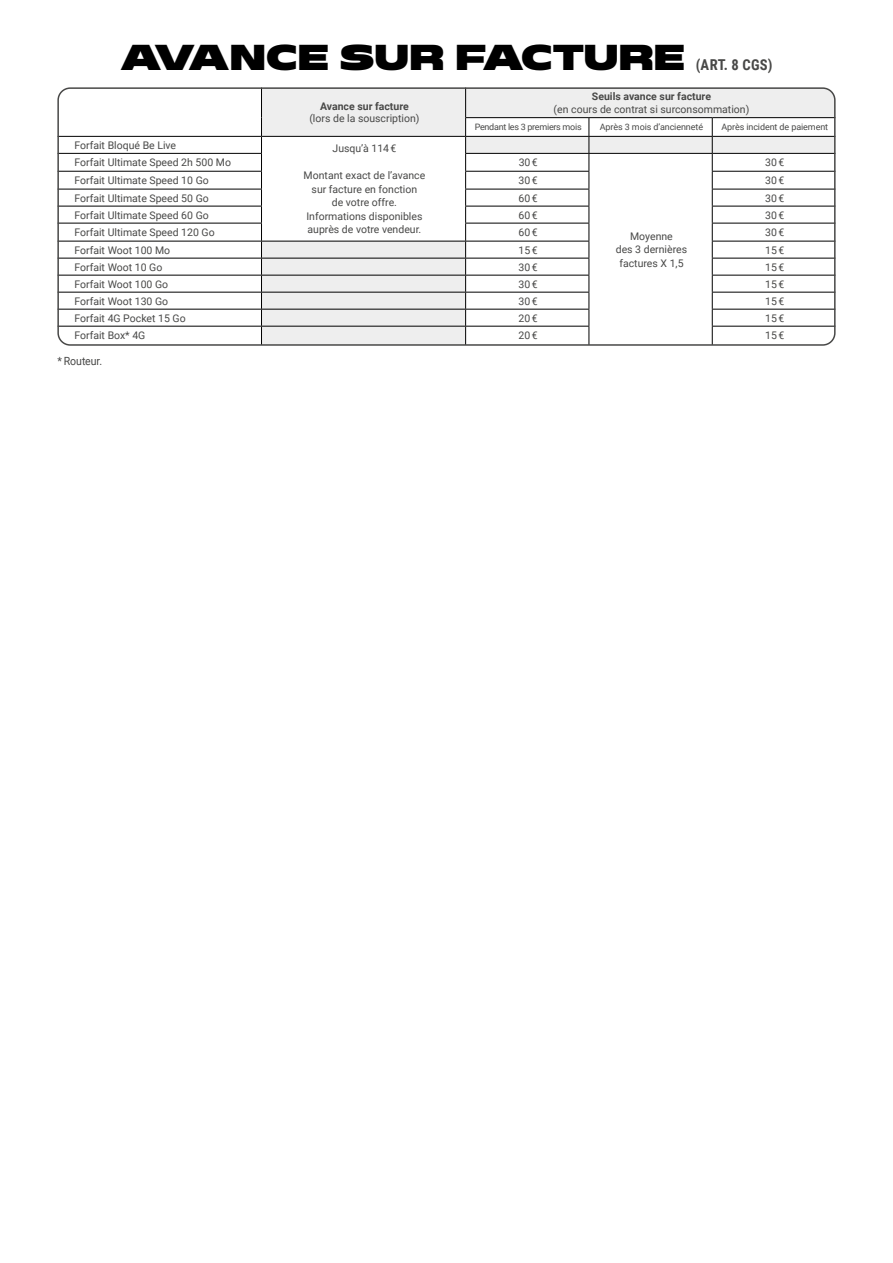
<style>
.page{position:relative;width:893px;height:1263px;background:#fff}
.page>*{position:absolute;margin:0;border:0;box-sizing:border-box;transform-origin:0 0}
.t1{font:36px "NRJMOBILE 900";color:#000}
.t2{font:700 15px "Roboto Condensed";letter-spacing:.025em;color:#484847}
.t3{font:11.25px "Roboto";letter-spacing:-.01em;color:#484847;scale:.94 1}
.t4{font:10.5px/13.5px "Roboto";color:#484847;text-align:center}
.t5{font:700 10.5px "Roboto";color:#484847}
.t6{font:8.85px "Roboto";letter-spacing:-.01em;color:#484847}
.t7{font:8.85px "Roboto";letter-spacing:-.03em;color:#484847}
</style>
<div class="page">
<svg style="left:60px;top:90px;width:201px;height:253px"></svg>
<svg style="left:262px;top:90px;width:571px;height:253px"></svg>
<div style="left:466px;top:136px;width:123px;height:17px;background:#eee"></div>
<hr style="left:261px;top:87px;width:1px;height:31px;background:#000">
<hr style="left:465px;top:87px;width:1px;height:30px;background:#000">
<hr style="left:465px;top:117px;width:124px;height:1px;background:#000">
<hr style="left:589px;top:117px;width:123px;height:1px;background:#000">
<hr style="left:712px;top:117px;width:124px;height:1px;background:#000">
<hr style="left:57px;top:136px;width:204px;height:1px;background:#000">
<hr style="left:261px;top:136px;width:205px;height:1px;background:#000">
<hr style="left:589px;top:136px;width:123px;height:1px;background:#000">
<hr style="left:712px;top:136px;width:124px;height:1px;background:#000">
<hr style="left:57px;top:153px;width:205px;height:1px;background:#000">
<hr style="left:465px;top:153px;width:124px;height:1px;background:#000">
<hr style="left:589px;top:153px;width:123px;height:1px;background:#000">
<hr style="left:712px;top:153px;width:124px;height:1px;background:#000">
<hr style="left:57px;top:171px;width:205px;height:1px;background:#000">
<hr style="left:465px;top:171px;width:124px;height:1px;background:#000">
<hr style="left:712px;top:171px;width:124px;height:1px;background:#000">
<hr style="left:57px;top:189px;width:205px;height:1px;background:#000">
<hr style="left:465px;top:189px;width:124px;height:1px;background:#000">
<hr style="left:712px;top:189px;width:124px;height:1px;background:#000">
<hr style="left:57px;top:206px;width:205px;height:1px;background:#000">
<hr style="left:465px;top:206px;width:124px;height:1px;background:#000">
<hr style="left:712px;top:206px;width:124px;height:1px;background:#000">
<hr style="left:57px;top:223px;width:205px;height:1px;background:#000">
<hr style="left:465px;top:223px;width:124px;height:1px;background:#000">
<hr style="left:712px;top:223px;width:124px;height:1px;background:#000">
<hr style="left:57px;top:241px;width:204px;height:1px;background:#000">
<hr style="left:261px;top:241px;width:205px;height:1px;background:#000">
<hr style="left:466px;top:241px;width:123px;height:1px;background:#000">
<hr style="left:712px;top:241px;width:124px;height:1px;background:#000">
<hr style="left:57px;top:258px;width:204px;height:1px;background:#000">
<hr style="left:261px;top:258px;width:205px;height:1px;background:#000">
<hr style="left:466px;top:258px;width:123px;height:1px;background:#000">
<hr style="left:712px;top:258px;width:124px;height:1px;background:#000">
<hr style="left:261px;top:275px;width:205px;height:1px;background:#000">
<svg style="left:261px;top:118px;width:1px;height:225px"></svg>
<hr style="left:57px;top:275px;width:204px;height:1px;background:#000">
<hr style="left:466px;top:275px;width:123px;height:1px;background:#000">
<hr style="left:712px;top:275px;width:124px;height:1px;background:#000">
<hr style="left:466px;top:136px;width:123px;height:1px;background:#000">
<svg style="left:465px;top:118px;width:1px;height:225px"></svg>
<hr style="left:261px;top:292px;width:205px;height:1px;background:#000">
<hr style="left:261px;top:309px;width:205px;height:1px;background:#000">
<hr style="left:261px;top:326px;width:205px;height:1px;background:#000">
<hr style="left:57px;top:292px;width:204px;height:1px;background:#000">
<hr style="left:466px;top:292px;width:123px;height:1px;background:#000">
<hr style="left:57px;top:309px;width:204px;height:1px;background:#000">
<hr style="left:466px;top:309px;width:123px;height:1px;background:#000">
<hr style="left:57px;top:326px;width:204px;height:1px;background:#000">
<hr style="left:466px;top:326px;width:123px;height:1px;background:#000">
<svg style="left:589px;top:118px;width:1px;height:225px"></svg>
<hr style="left:712px;top:292px;width:124px;height:1px;background:#000">
<hr style="left:712px;top:309px;width:124px;height:1px;background:#000">
<hr style="left:712px;top:326px;width:124px;height:1px;background:#000">
<svg style="left:712px;top:118px;width:1px;height:225px"></svg>
<div style="left:57px;top:87px;width:779px;height:259px;border:2px solid #484847;border-radius:12px"></div>
<h1 class="t1" style="left:120px;top:41px;width:566px">AVANCE SUR FACTURE</h1>
<h2 class="t2" style="left:696px;top:54px;width:78px">(ART. 8 CGS)</h2>
<p class="t5" style="left:320px;top:98px;width:90px">Avance sur facture</p>
<p class="t4" style="left:309px;top:111px;width:112px">(lors de la souscription)</p>
<p class="t5" style="left:592px;top:89px;width:121px">Seuils avance sur facture</p>
<p class="t4" style="left:554px;top:102px;width:197px">(en cours de contrat si surconsommation)</p>
<p class="t7" style="left:475px;top:121px;width:108px">Pendant les 3 premiers mois</p>
<p class="t6" style="left:600px;top:121px;width:105px">Après 3 mois d’ancienneté</p>
<p class="t6" style="left:721px;top:121px;width:108px">Après incident de paiement</p>
<p class="t4" style="left:74px;top:138px;width:103px">Forfait Bloqué Be Live</p>
<p class="t4" style="left:333px;top:141px;width:65px">Jusqu’à 114 €</p>
<p class="t4" style="left:304px;top:168px;width:123px">Montant exact de l’avance sur facture en fonction<br>de votre offre.<br>Informations disponibles auprès de votre vendeur.</p>
<p class="t4" style="left:74px;top:155px;width:158px">Forfait Ultimate Speed 2h 500 Mo</p>
<p class="t4" style="left:519px;top:155px;width:21px">30 €</p>
<p class="t4" style="left:765px;top:155px;width:21px">30 €</p>
<p class="t4" style="left:74px;top:173px;width:136px">Forfait Ultimate Speed 10 Go</p>
<p class="t4" style="left:519px;top:173px;width:21px">30 €</p>
<p class="t4" style="left:765px;top:173px;width:21px">30 €</p>
<p class="t4" style="left:74px;top:191px;width:136px">Forfait Ultimate Speed 50 Go</p>
<p class="t4" style="left:519px;top:191px;width:21px">60 €</p>
<p class="t4" style="left:765px;top:191px;width:21px">30 €</p>
<p class="t4" style="left:74px;top:208px;width:136px">Forfait Ultimate Speed 60 Go</p>
<p class="t4" style="left:519px;top:208px;width:21px">60 €</p>
<p class="t4" style="left:765px;top:208px;width:21px">30 €</p>
<p class="t4" style="left:74px;top:225px;width:142px">Forfait Ultimate Speed 120 Go</p>
<p class="t4" style="left:519px;top:225px;width:21px">60 €</p>
<p class="t4" style="left:765px;top:225px;width:21px">30 €</p>
<p class="t4" style="left:74px;top:243px;width:97px">Forfait Woot 100 Mo</p>
<p class="t4" style="left:519px;top:243px;width:21px">15 €</p>
<p class="t4" style="left:765px;top:243px;width:21px">15 €</p>
<p class="t4" style="left:74px;top:260px;width:89px">Forfait Woot 10 Go</p>
<p class="t4" style="left:519px;top:260px;width:21px">30 €</p>
<p class="t4" style="left:765px;top:260px;width:21px">15 €</p>
<p class="t4" style="left:74px;top:277px;width:95px">Forfait Woot 100 Go</p>
<p class="t4" style="left:519px;top:277px;width:21px">30 €</p>
<p class="t4" style="left:765px;top:277px;width:21px">15 €</p>
<p class="t4" style="left:74px;top:294px;width:95px">Forfait Woot 130 Go</p>
<p class="t4" style="left:519px;top:294px;width:21px">30 €</p>
<p class="t4" style="left:765px;top:294px;width:21px">15 €</p>
<p class="t4" style="left:74px;top:311px;width:113px">Forfait 4G Pocket 15 Go</p>
<p class="t4" style="left:519px;top:311px;width:21px">20 €</p>
<p class="t4" style="left:765px;top:311px;width:21px">15 €</p>
<p class="t4" style="left:74px;top:329px;width:73px">Forfait Box* 4G</p>
<p class="t4" style="left:519px;top:329px;width:21px">20 €</p>
<p class="t4" style="left:765px;top:329px;width:21px">15 €</p>
<p class="t3" style="left:57px;top:353px;width:49px">* Routeur.</p>
<p class="t4" style="left:616px;top:229px;width:73px">Moyenne<br>des 3 dernières factures X 1,5</p>
</div>
